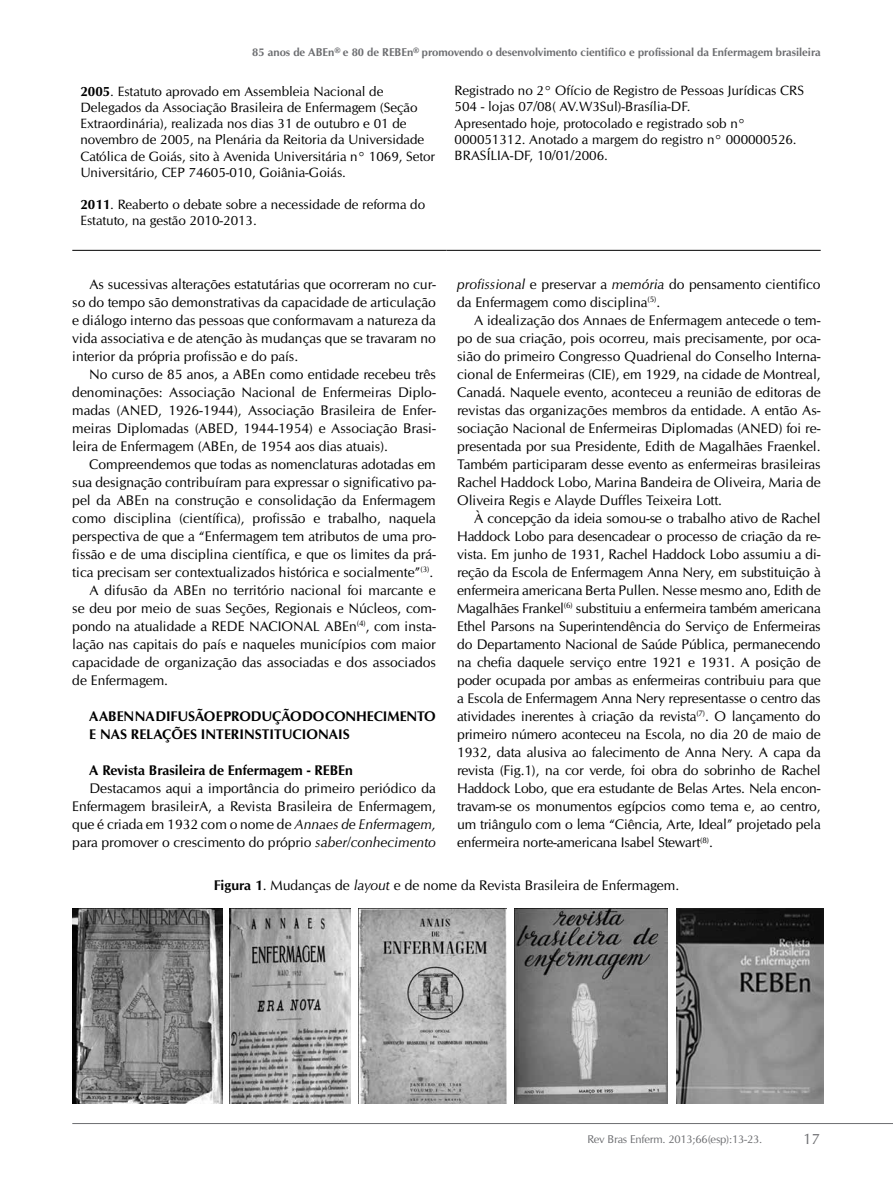
<style>
.page{position:relative;width:893px;height:1191px;background:#fff}
.page>*{position:absolute;margin:0;border:0;box-sizing:border-box;transform-origin:0 0}
.t1{font:15px "URW Classico";color:#6d6e71}
.t2{font:13.95px/18px "URW Classico";color:#000;text-align:justify}
.t3{font:700 13.95px/18px "URW Classico";color:#000}
.t4{font:13.5px/16.2px "URW Classico";color:#000}
.t5{font:700 11.25px "URW Classico";color:#6d6e71}
.t6{font:11.25px "URW Classico";letter-spacing:-.015em;color:#6d6e71}
.s1{font-weight:700}
.s2{font-style:italic}
</style>
<div class="page">
<hr style="left:72px;top:1123px;width:821px;height:1px;background:#6d6e71">
<hr style="left:72px;top:250px;width:374px;height:1px;background:#000">
<hr style="left:446px;top:250px;width:375px;height:1px;background:#000">
<img style="left:72px;top:908px;width:150px;height:195px">
<img style="left:229px;top:908px;width:122px;height:195px">
<img style="left:358px;top:908px;width:148px;height:195px">
<img style="left:514px;top:908px;width:154px;height:195px">
<img style="left:677px;top:908px;width:146px;height:195px">
<p class="t5" style="left:252px;top:45px;width:570px">85 anos de ABEn® e 80 de REBEn® promovendo o desenvolvimento cientifico e profissional da Enfermagem brasileira</p>
<p class="t4" style="left:80px;top:83px;width:356px"><span class="s1">2005</span>. Estatuto aprovado em Assembleia Nacional de Delegados da Associação Brasileira de Enfermagem (Seção Extraordinária), realizada nos dias 31 de outubro e 01 de novembro de 2005, na Plenária da Reitoria da Universidade Católica de Goiás, sito à Avenida Universitária n° 1069, Setor Universitário, CEP 74605-010, Goiânia-Goiás.</p>
<p class="t4" style="left:455px;top:83px;width:351px">Registrado no 2° Ofício de Registro de Pessoas Jurídicas CRS 504 - lojas 07/08( AV.W3Sul)-Brasília-DF.<br>Apresentado hoje, protocolado e registrado sob n° 000051312. Anotado a margem do registro n° 000000526.<br>BRASÍLIA-DF, 10/01/2006.</p>
<p class="t4" style="left:80px;top:196px;width:346px"><span class="s1">2011</span>. Reaberto o debate sobre a necessidade de reforma do<br>Estatuto, na gestão 2010-2013.</p>
<p class="t2" style="left:72px;top:275px;width:365px;text-indent:17px">As sucessivas alterações estatutárias que ocorreram no cur&shy;so do tempo são demonstrativas da capacidade de articulação e diálogo interno das pessoas que conformavam a natureza da vida associativa e de atenção às mudanças que se travaram no interior da própria profissão e do país.</p>
<p class="t2" style="left:72px;top:365px;width:365px;text-indent:17px">No curso de 85 anos, a ABEn como entidade recebeu três denominações: Associação Nacional de Enfermeiras Diplo&shy;madas (ANED, 1926-1944), Associação Brasileira de Enfer&shy;meiras Diplomadas (ABED, 1944-1954) e Associação Brasi&shy;leira de Enfermagem (ABEn, de 1954 aos dias atuais).</p>
<p class="t2" style="left:89px;top:455px;width:348px">Compreendemos que todas as nomenclaturas adotadas em</p>
<p class="t2" style="left:72px;top:473px;width:365px">sua designação contribuíram para expressar o significativo pa-</p>
<p class="t2" style="left:72px;top:491px;width:365px">pel da ABEn na construção e consolidação da Enfermagem</p>
<p class="t2" style="left:72px;top:509px;width:365px">como disciplina (científica), profissão e trabalho, naquela</p>
<p class="t2" style="left:72px;top:527px;width:365px">perspectiva de que a “Enfermagem tem atributos de uma pro-</p>
<p class="t2" style="left:72px;top:545px;width:365px">fissão e de uma disciplina científica, e que os limites da prá-</p>
<p class="t2" style="left:72px;top:563px;width:363px">tica precisam ser contextualizados histórica e socialmente”<sup>(3)</sup>.</p>
<p class="t2" style="left:89px;top:581px;width:348px">A difusão da ABEn no território nacional foi marcante e</p>
<p class="t2" style="left:72px;top:599px;width:365px">se deu por meio de suas Seções, Regionais e Núcleos, com-</p>
<p class="t2" style="left:72px;top:617px;width:365px">pondo na atualidade a REDE NACIONAL ABEn<sup>(4)</sup>, com insta-</p>
<p class="t2" style="left:72px;top:635px;width:365px">lação nas capitais do país e naqueles municípios com maior</p>
<p class="t2" style="left:72px;top:653px;width:365px">capacidade de organização das associadas e dos associados</p>
<p class="t2" style="left:72px;top:671px;width:97px">de Enfermagem.</p>
<p class="t3" style="left:89px;top:707px;width:348px">AABEn NADIFUSÃO E PRODUÇÃO DO CONHECIMENTO<br>E NAS RELAÇÕES INTERINSTITUCIONAIS</p>
<p class="t3" style="left:89px;top:761px;width:265px">A Revista Brasileira de Enfermagem - REBEn</p>
<p class="t2" style="left:72px;top:779px;width:365px;text-indent:17px">Destacamos aqui a importância do primeiro periódico da Enfermagem brasileirA, a Revista Brasileira de Enfermagem, que é criada em 1932 com o nome de <span class="s2">Annaes de Enfermagem, </span>para promover o crescimento do próprio <span class="s2">saber/conhecimento</span></p>
<p class="t2" style="left:457px;top:275px;width:365px"><span class="s2">profissional</span> e preservar a <span class="s2">memória</span> do pensamento cientifico da Enfermagem como disciplina<sup>(5)</sup>.</p>
<p class="t2" style="left:457px;top:311px;width:365px;text-indent:17px">A idealização dos Annaes de Enfermagem antecede o tem&shy;po de sua criação, pois ocorreu, mais precisamente, por oca&shy;sião do primeiro Congresso Quadrienal do Conselho Interna&shy;cional de Enfermeiras (CIE), em 1929, na cidade de Montreal, Canadá. Naquele evento, aconteceu a reunião de editoras de revistas das organizações membros da entidade. A então As&shy;sociação Nacional de Enfermeiras Diplomadas (ANED) foi re&shy;presentada por sua Presidente, Edith de Magalhães Fraenkel.<br>Também participaram desse evento as enfermeiras brasileiras Rachel Haddock Lobo, Marina Bandeira de Oliveira, Maria de Oliveira Regis e Alayde Duffles Teixeira Lott.</p>
<p class="t2" style="left:457px;top:509px;width:365px;text-indent:17px">À concepção da ideia somou-se o trabalho ativo de Rachel Haddock Lobo para desencadear o processo de criação da re&shy;vista. Em junho de 1931, Rachel Haddock Lobo assumiu a di&shy;reção da Escola de Enfermagem Anna Nery, em substituição à enfermeira americana Berta Pullen. Nesse mesmo ano, Edith de Magalhães Frankel<sup>(6)</sup> substituiu a enfermeira também americana Ethel Parsons na Superintendência do Serviço de Enfermeiras do Departamento Nacional de Saúde Pública, permanecendo na chefia daquele serviço entre 1921 e 1931. A posição de poder ocupada por ambas as enfermeiras contribuiu para que a Escola de Enfermagem Anna Nery representasse o centro das atividades inerentes à criação da revista<sup>(7)</sup>. O lançamento do primeiro número aconteceu na Escola, no dia 20 de maio de 1932, data alusiva ao falecimento de Anna Nery. A capa da revista (Fig.1), na cor verde, foi obra do sobrinho de Rachel Haddock Lobo, que era estudante de Belas Artes. Nela encon&shy;travam-se os monumentos egípcios como tema e, ao centro, um triângulo com o lema “Ciência, Arte, Ideal” projetado pela enfermeira norte-americana Isabel Stewart<sup>(8)</sup>.</p>
<p class="t2" style="left:214px;top:877px;width:467px"><span class="s1">Figura 1</span>. Mudanças de <span class="s2">layout</span> e de nome da Revista Brasileira de Enfermagem.</p>
<p class="t6" style="left:588px;top:1133px;width:176px">Rev Bras Enferm. 2013;66(esp):13-23.</p>
<p class="t1" style="left:803px;top:1130px;width:18px">17</p>
</div>
